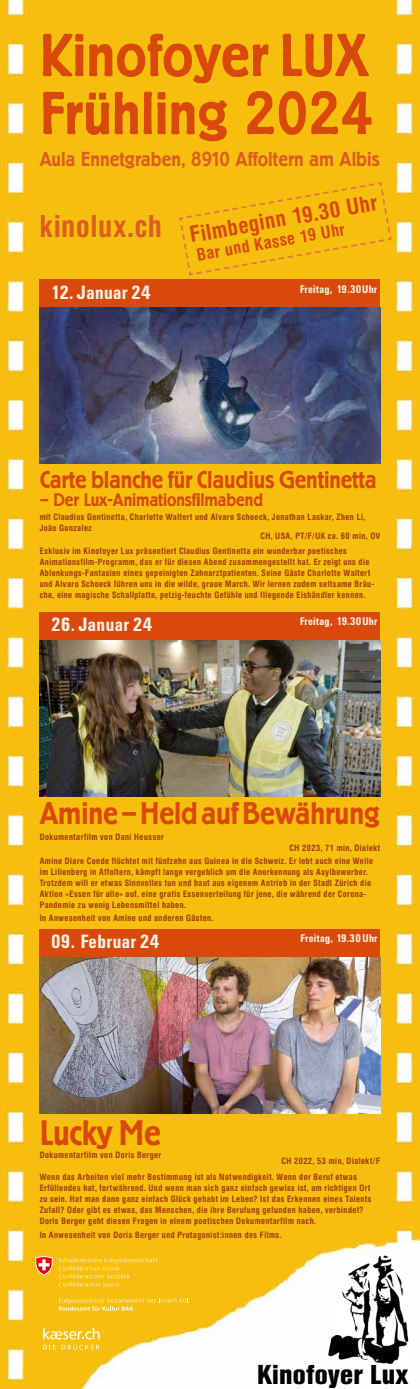
<style>
.page{position:relative;width:420px;height:1389px;background:#fff}
.page>*{position:absolute;margin:0;border:0;box-sizing:border-box;transform-origin:0 0}
.t1{font:500 60px/58px "Berliner Grotesk BQ";color:#d9490b}
.t2{font:500 35px "Berliner Grotesk BQ";letter-spacing:-.005em;color:#d9490b}
.t3{font:500 31px "Berliner Grotesk BQ";letter-spacing:-.005em;color:#d9490b}
.t4{font:700 31px "Helvetica Two BQ";letter-spacing:.035em;color:#dd5d20}
.t5{font:700 27px "Helvetica Con BQ";letter-spacing:.01em;color:#000}
.t6{font:500 24px "Berliner Grotesk BQ";letter-spacing:-.005em;color:#d9490b}
.t7{font:700 22.6px "Helvetica Two BQ";color:#d9490b}
.t8{font:500 20px "Berliner Grotesk BQ";color:#dd5d20}
.t9{font:700 19px "Univers Condensed BQ";letter-spacing:.02em;color:#fcf0e3}
.t10{font:500 18px "Berliner Grotesk BQ";letter-spacing:-.005em;color:#d9490b}
.t11{font:700 17.5px "Helvetica Two BQ";color:#d9490b}
.t12{font:700 11px "Univers Condensed BQ";letter-spacing:.02em;color:#fcf0e3}
.t13{font:700 9px/11px "Helvetica Two BQ";letter-spacing:.055em;color:#a23a0b}
</style>
<div class="page">
<img style="left:0;top:0;width:420px;height:1389px">
<div style="left:40px;top:279px;width:340px;height:28px;background:#d9490b"></div>
<div style="left:40px;top:613px;width:340px;height:28px;background:#d9490b"></div>
<div style="left:40px;top:929px;width:340px;height:28px;background:#d9490b"></div>
<img style="left:40px;top:641px;width:340px;height:156px">
<img style="left:40px;top:957px;width:340px;height:156px">
<img style="left:40px;top:307px;width:340px;height:156px">
<img style="left:326px;top:1256px;width:82px;height:108px">
<svg style="left:43px;top:1328px;width:56px;height:11px"></svg>
<svg style="left:43px;top:1345px;width:12px;height:5px"></svg>
<svg style="left:62px;top:1345px;width:37px;height:5px"></svg>
<svg style="left:59px;top:1258px;width:98px;height:28px;background:#f7c420"></svg>
<svg style="left:59px;top:1298px;width:129px;height:13px;background:#f7c72e"></svg>
<svg style="left:35px;top:1257px;width:18px;height:18px"></svg>
<div style="left:178px;top:181px;width:214px;height:96px;background:#f7bf0d"></div>
<h1 class="t1" style="left:40px;top:28px;width:335px">Kinofoyer LUX<br>Frühling 2024</h1>
<h3 class="t8" style="left:40px;top:149px;width:341px">Aula Ennetgraben, 8910 Affoltern am Albis</h3>
<h3 class="t4" style="left:40px;top:209px;width:124px">kinolux.ch</h3>
<h3 class="t7" style="left:188px;top:222px;width:191px;rotate:-10deg">Filmbeginn 19.30 Uhr</h3>
<h3 class="t11" style="left:195px;top:245px;width:151px;rotate:-10deg">Bar und Kasse 19 Uhr</h3>
<h3 class="t9" style="left:51px;top:281px;width:101px">12. Januar 24</h3>
<p class="t12" style="left:300px;top:283px;width:79px">Freitag, 19.30 Uhr</p>
<h3 class="t6" style="left:40px;top:466px;width:338px">Carte blanche für Claudius Gentinetta</h3>
<h3 class="t10" style="left:40px;top:490px;width:225px">– Der Lux-Animationsfiilmabend</h3>
<p class="t13" style="left:40px;top:511px;width:327px">mit Claudius Gentinetta, Charlotte Waltert und Alvaro Schoeck, Jonathan Laskar, Zhen Li,<br>João Gonzalez</p>
<p class="t13" style="left:40px;top:528px;width:341px;line-height:15px;text-indent:221px">CH, USA, PT/F/UK ca. 60 min, OV<br>Exklusiv im Kinofoyer Lux präsentiert Claudius Gentinetta ein wunderbar poetisches</p>
<p class="t13" style="left:40px;top:556px;width:336px">Animationsfilm-Programm, das er für diesen Abend zusammengestellt hat. Er zeigt uns die Ablenkungs-Fantasien eines gepeinigten Zahnarztpatienten. Seine Gäste Charlotte Waltert und Alvaro Schoeck führen uns in die wilde, graue March. Wir lernen zudem seltsame Bräu&shy;che, eine magische Schallplatte, pelzig-feuchte Gefühle und fliegende Eishändler kennen.</p>
<h3 class="t9" style="left:51px;top:614px;width:103px">26. Januar 24</h3>
<p class="t12" style="left:300px;top:615px;width:79px">Freitag, 19.30 Uhr</p>
<h3 class="t3" style="left:40px;top:797px;width:341px">Amine – Held auf Bewährung</h3>
<p class="t13" style="left:40px;top:832px;width:126px">Dokumentarfilm von Dani Heusser</p>
<p class="t13" style="left:40px;top:842px;width:341px;line-height:13px;text-indent:250px">CH 2023, 71 min, Dialekt<br>Amine Diare Conde flüchtet mit fünfzehn aus Guinea in die Schweiz. Er lebt auch eine Weile</p>
<p class="t13" style="left:40px;top:867px;width:332px">im Lilienberg in Affoltern, kämpft lange vergeblich um die Anerkennung als Asylbewerber.<br>Trotzdem will er etwas Sinnvolles tun und baut aus eigenem Antrieb in der Stadt Zürich die Aktion «Essen für alle» auf, eine gratis Essenverteilung für jene, die während der Corona-Pandemie zu wenig Lebensmittel haben.</p>
<p class="t13" style="left:40px;top:913px;width:175px">In Anwesenheit von Amine und anderen Gästen.</p>
<h3 class="t9" style="left:51px;top:930px;width:110px">09. Februar 24</h3>
<p class="t12" style="left:300px;top:932px;width:79px">Freitag, 19.30 Uhr</p>
<h2 class="t2" style="left:40px;top:1114px;width:123px">Lucky Me</h2>
<p class="t13" style="left:40px;top:1150px;width:123px">Dokumentarfilm von Doris Berger</p>
<p class="t13" style="left:40px;top:1153px;width:341px;line-height:16px;text-indent:242px">CH 2022, 53 min, Dialekt/F<br>Wenn das Arbeiten viel mehr Bestimmung ist als Notwendigkeit. Wenn der Beruf etwas</p>
<p class="t13" style="left:40px;top:1183px;width:333px">Erfüllendes hat, fortwährend. Und wenn man sich ganz einfach gewiss ist, am richtigen Ort zu sein. Hat man dann ganz einfach Glück gehabt im Leben? Ist das Erkennen eines Talents Zufall? Oder gibt es etwas, das Menschen, die ihre Berufung gefunden haben, verbindet?<br>Doris Berger geht diesen Fragen in einem poetischen Dokumentarfilm nach.</p>
<p class="t13" style="left:40px;top:1230px;width:243px">In Anwesenheit von Doris Berger und Protagonist:innen des Films.</p>
<h3 class="t5" style="left:257px;top:1360px;width:153px">Kinofoyer Lux</h3>
</div>
